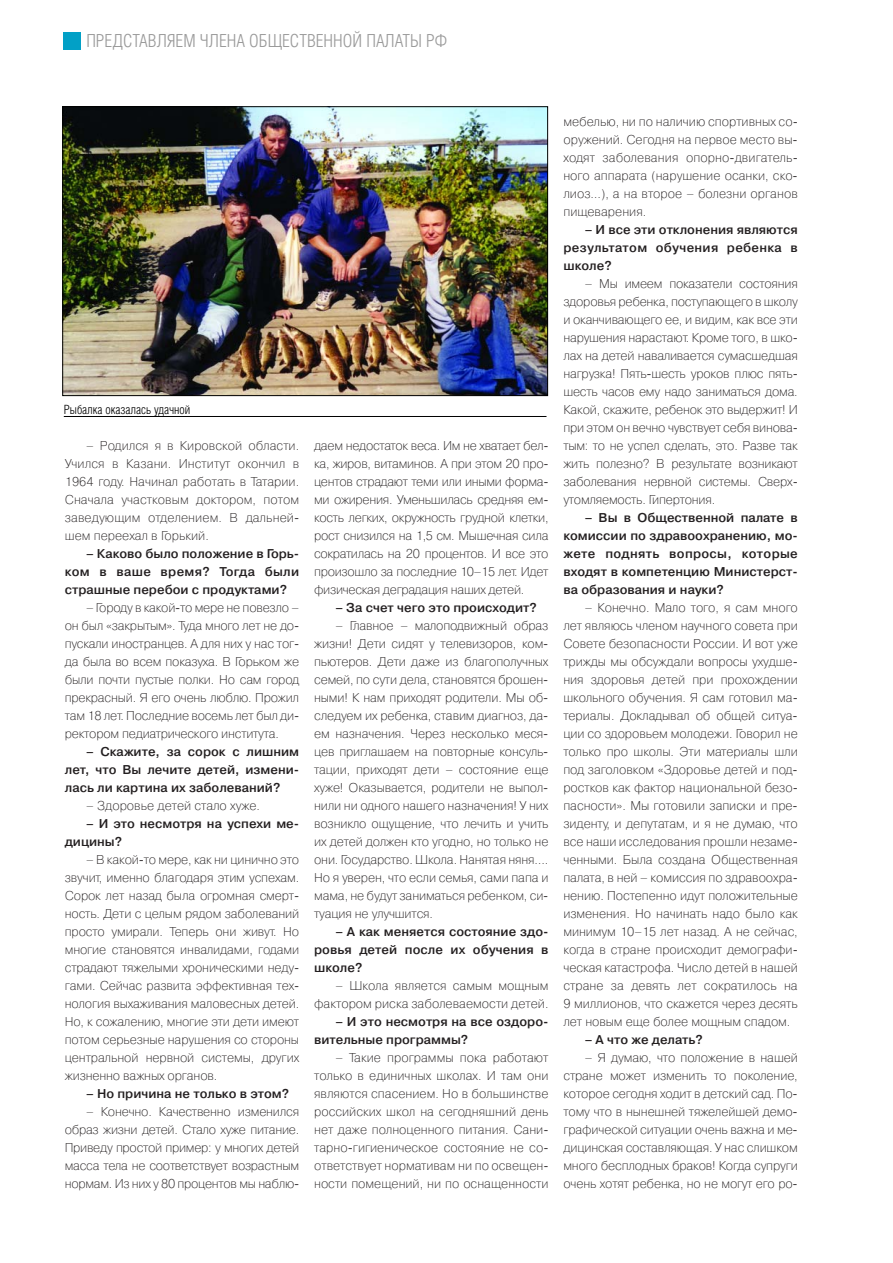
<style>
.page{position:relative;width:893px;height:1263px;background:#fff}
.page>*{position:absolute;margin:0;border:0;box-sizing:border-box;transform-origin:0 0}
.t1{font:300 18px "Helios Cond";color:#999}
.t2{font:12.75px/18px "Pragmatica Light C";letter-spacing:-.01em;color:#231f20;text-align:justify}
.t3{font:700 12.75px/18px "Pragmatica Light C";color:#231f20;text-align:justify}
.t4{font:300 12.75px "Helios Cond";color:#000}
</style>
<div class="page">
<div style="left:63px;top:33px;width:17px;height:17px;background:#02a0c6"></div>
<img style="left:64px;top:108px;width:482px;height:286px">
<div style="left:62px;top:106px;width:486px;height:290px;border:1px solid #000"></div>
<hr style="left:64px;top:416px;width:482px;height:1px;background:#000">
<h1 class="t1" style="left:86px;top:36px;width:362px">ПРЕДСТАВЛЯЕМ ЧЛЕНА ОБЩЕСТВЕННОЙ ПАЛАТЫ РФ</h1>
<p class="t4" style="left:64px;top:406px;width:128px">Рыбалка оказалась удачной</p>
<p class="t2" style="left:65px;top:437px;width:236px;text-indent:21px">– Родился я в Кировской области.<br>Учился в Казани. Институт окончил в 1964 году. Начинал работать в Татарии.<br>Сначала участковым доктором, потом заведующим отделением. В дальней&shy;шем переехал в Горький.</p>
<p class="t3" style="left:65px;top:545px;width:236px;text-indent:21px">– Каково было положение в Горь&shy;ком в ваше время? Тогда были страшные перебои с продуктами?</p>
<p class="t2" style="left:65px;top:599px;width:236px;text-indent:21px">– Городу в какой-то мере не повезло – он был «закрытым». Туда много лет не до&shy;пускали иностранцев. А для них у нас тог&shy;да была во всем показуха. В Горьком же были почти пустые полки. Но сам город прекрасный. Я его очень люблю. Прожил там 18 лет. Последние восемь лет был ди&shy;ректором педиатрического института.</p>
<p class="t3" style="left:65px;top:743px;width:236px;text-indent:21px">– Скажите, за сорок с лишним лет, что Вы лечите детей, измени&shy;лась ли картина их заболеваний?</p>
<p class="t2" style="left:86px;top:797px;width:175px">– Здоровье детей стало хуже.</p>
<p class="t3" style="left:65px;top:815px;width:236px;text-indent:21px">– И это несмотря на успехи ме&shy;дицины?</p>
<p class="t2" style="left:65px;top:851px;width:236px;text-indent:21px">– В какой-то мере, как ни цинично это звучит, именно благодаря этим успехам.<br>Сорок лет назад была огромная смерт&shy;ность. Дети с целым рядом заболеваний просто умирали. Теперь они живут. Но многие становятся инвалидами, годами страдают тяжелыми хроническими неду&shy;гами. Сейчас развита эффективная тех&shy;нология выхаживания маловесных детей.<br>Но, к сожалению, многие эти дети имеют потом серьезные нарушения со стороны центральной нервной системы, других жизненно важных органов.</p>
<p class="t3" style="left:86px;top:1085px;width:204px">– Но причина не только в этом?</p>
<p class="t2" style="left:65px;top:1103px;width:236px;text-indent:21px">– Конечно. Качественно изменился образ жизни детей. Стало хуже питание.<br>Приведу простой пример: у многих детей масса тела не соответствует возрастным нормам. Из них у 80 процентов мы наблю-</p>
<p class="t2" style="left:314px;top:437px;width:236px">даем недостаток веса. Им не хватает бел&shy;ка, жиров, витаминов. А при этом 20 про&shy;центов страдают теми или иными форма&shy;ми ожирения. Уменьшилась средняя ем&shy;кость легких, окружность грудной клетки, рост снизился на 1,5 см. Мышечная сила сократилась на 20 процентов. И все это произошло за последние 10–15 лет. Идет физическая деградация наших детей.</p>
<p class="t3" style="left:335px;top:599px;width:203px">– За счет чего это происходит?</p>
<p class="t2" style="left:314px;top:617px;width:236px;text-indent:21px">– Главное – малоподвижный образ жизни! Дети сидят у телевизоров, ком&shy;пьютеров. Дети даже из благополучных семей, по сути дела, становятся брошен&shy;ными! К нам приходят родители. Мы об&shy;следуем их ребенка, ставим диагноз, да&shy;ем назначения. Через несколько меся&shy;цев приглашаем на повторные консуль&shy;тации, приходят дети – состояние еще хуже! Оказывается, родители не выпол&shy;нили ни одного нашего назначения! У них возникло ощущение, что лечить и учить их детей должен кто угодно, но только не они. Государство. Школа. Нанятая няня….<br>Но я уверен, что если семья, сами папа и мама, не будут заниматься ребенком, си&shy;туация не улучшится.</p>
<p class="t3" style="left:314px;top:923px;width:236px;text-indent:21px">– А как меняется состояние здо&shy;ровья детей после их обучения в школе?</p>
<p class="t2" style="left:314px;top:977px;width:236px;text-align:right">– Школа является самым мощным фактором риска заболеваемости детей.</p>
<p class="t3" style="left:314px;top:1013px;width:236px;text-indent:21px">– И это несмотря на все оздоро&shy;вительные программы?</p>
<p class="t2" style="left:314px;top:1049px;width:236px;text-indent:21px">– Такие программы пока работают только в единичных школах. И там они являются спасением. Но в большинстве российских школ на сегодняшний день нет даже полноценного питания. Сани&shy;тарно-гигиеническое состояние не со&shy;ответствует нормативам ни по освещен&shy;ности помещений, ни по оснащенности</p>
<p class="t2" style="left:563px;top:113px;width:236px">мебелью, ни по наличию спортивных со&shy;оружений. Сегодня на первое место вы&shy;ходят заболевания опорно-двигатель&shy;ного аппарата (нарушение осанки, ско&shy;лиоз…), а на второе – болезни органов пищеварения.</p>
<p class="t3" style="left:563px;top:221px;width:236px;text-indent:21px">– И все эти отклонения являются результатом обучения ребенка в школе?</p>
<p class="t2" style="left:563px;top:275px;width:236px;text-indent:21px">– Мы имеем показатели состояния здоровья ребенка, поступающего в школу и оканчивающего ее, и видим, как все эти нарушения нарастают. Кроме того, в шко&shy;лах на детей наваливается сумасшедшая нагрузка! Пять-шесть уроков плюс пять&shy;шесть часов ему надо заниматься дома.<br>Какой, скажите, ребенок это выдержит! И при этом он вечно чувствует себя винова&shy;тым: то не успел сделать, это. Разве так жить полезно? В результате возникают заболевания нервной системы. Сверх&shy;утомляемость. Гипертония.</p>
<p class="t3" style="left:563px;top:509px;width:236px;text-indent:21px">– Вы в Общественной палате в комиссии по здравоохранению, мо&shy;жете поднять вопросы, которые входят в компетенцию Министерст&shy;ва образования и науки?</p>
<p class="t2" style="left:563px;top:599px;width:236px;text-indent:21px">– Конечно. Мало того, я сам много лет являюсь членом научного совета при Совете безопасности России. И вот уже трижды мы обсуждали вопросы ухудше&shy;ния здоровья детей при прохождении школьного обучения. Я сам готовил ма&shy;териалы. Докладывал об общей ситуа&shy;ции со здоровьем молодежи. Говорил не только про школы. Эти материалы шли под заголовком «Здоровье детей и под&shy;ростков как фактор национальной безо&shy;пасности». Мы готовили записки и пре&shy;зиденту, и депутатам, и я не думаю, что все наши исследования прошли незаме&shy;ченными. Была создана Общественная палата, в ней – комиссия по здравоохра&shy;нению. Постепенно идут положительные изменения. Но начинать надо было как минимум 10–15 лет назад. А не сейчас, когда в стране происходит демографи&shy;ческая катастрофа. Число детей в нашей стране за девять лет сократилось на 9 миллионов, что скажется через десять лет новым еще более мощным спадом.</p>
<p class="t3" style="left:584px;top:1031px;width:120px">– А что же делать?</p>
<p class="t2" style="left:563px;top:1049px;width:236px;text-indent:21px">– Я думаю, что положение в нашей стране может изменить то поколение, которое сегодня ходит в детский сад. По&shy;тому что в нынешней тяжелейшей демо&shy;графической ситуации очень важна и ме&shy;дицинская составляющая. У нас слишком много бесплодных браков! Когда супруги очень хотят ребенка, но не могут его ро-</p>
</div>
